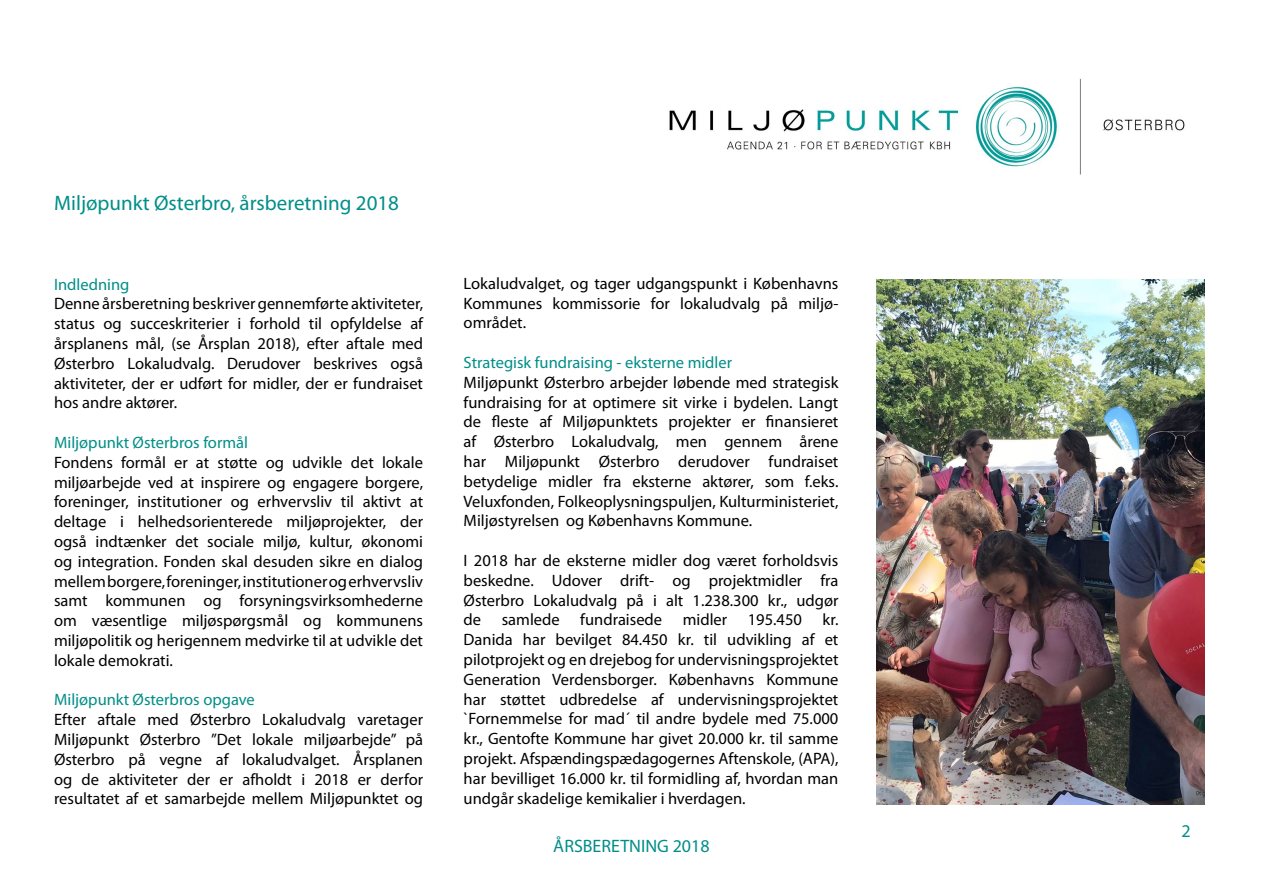
<style>
.page{position:relative;width:1263px;height:893px;background:#fff}
.page>*{position:absolute;margin:0;border:0;box-sizing:border-box;transform-origin:0 0}
.t1{font:21px "Myriad Pro";color:#008e88}
.t2{font:18px "Myriad Pro";color:#008e88}
.t3{font:16.5px/19.8px "Myriad Pro";color:#000;text-align:justify}
.t4{font:16.5px "Myriad Pro";color:#008e88}
</style>
<div class="page">
<img style="left:669px;top:78px;width:516px;height:97px">
<img style="left:877px;top:279px;width:327px;height:526px">
<p class="t1" style="left:54px;top:192px;width:346px">Miljøpunkt Østerbro, årsberetning 2018</p>
<p class="t4" style="left:54px;top:275px;width:77px">Indledning</p>
<p class="t3" style="left:54px;top:294px;width:371px">Denne årsberetning beskriver gennemførte aktiviteter, status og succeskriterier i forhold til opfyldelse af årsplanens mål, (se Årsplan 2018), efter aftale med Østerbro Lokaludvalg. Derudover beskrives også aktiviteter, der er udført for midler, der er fundraiset hos andre aktører.</p>
<p class="t4" style="left:54px;top:433px;width:196px">Miljøpunkt Østerbros formål</p>
<p class="t3" style="left:54px;top:452px;width:371px">Fondens formål er at støtte og udvikle det lokale miljøarbejde ved at inspirere og engagere borgere, foreninger, institutioner og erhvervsliv til aktivt at deltage i helhedsorienterede miljøprojekter, der også indtænker det sociale miljø, kultur, økonomi og integration. Fonden skal desuden sikre en dialog mellem borgere, foreninger, institutioner og erhvervsliv samt kommunen og forsyningsvirksomhederne om væsentlige miljøspørgsmål og kommunens miljøpolitik og herigennem medvirke til at udvikle det lokale demokrati.</p>
<p class="t4" style="left:54px;top:691px;width:202px">Miljøpunkt Østerbros opgave</p>
<p class="t3" style="left:54px;top:710px;width:371px">Efter aftale med Østerbro Lokaludvalg varetager Miljøpunkt Østerbro ”Det lokale miljøarbejde” på Østerbro på vegne af lokaludvalget. Årsplanen og de aktiviteter der er afholdt i 2018 er derfor resultatet af et samarbejde mellem Miljøpunktet og</p>
<p class="t3" style="left:464px;top:273px;width:376px">Lokaludvalget, og tager udgangspunkt i Københavns Kommunes kommissorie for lokaludvalg på miljø&shy;området.</p>
<p class="t4" style="left:464px;top:353px;width:270px">Strategisk fundraising - eksterne midler</p>
<p class="t3" style="left:464px;top:372px;width:376px">Miljøpunkt Østerbro arbejder løbende med strategisk fundraising for at optimere sit virke i bydelen. Langt de fleste af Miljøpunktets projekter er finansieret af Østerbro Lokaludvalg, men gennem årene har Miljøpunkt Østerbro derudover fundraiset betydelige midler fra eksterne aktører, som f.eks.<br>Veluxfonden, Folkeoplysningspuljen, Kulturministeriet, Miljøstyrelsen og Københavns Kommune.</p>
<p class="t3" style="left:464px;top:551px;width:376px">I 2018 har de eksterne midler dog været forholdsvis beskedne. Udover drift- og projektmidler fra Østerbro Lokaludvalg på i alt 1.238.300 kr., udgør de samlede fundraisede midler 195.450 kr.<br>Danida har bevilget 84.450 kr. til udvikling af et pilotprojekt og en drejebog for undervisningsprojektet Generation Verdensborger. Københavns Kommune har støttet udbredelse af undervisningsprojektet `Fornemmelse for mad´ til andre bydele med 75.000 kr., Gentofte Kommune har givet 20.000 kr. til samme projekt. Afspændingspædagogernes Aftenskole, (APA), har bevilliget 16.000 kr. til formidling af, hvordan man undgår skadelige kemikalier i hverdagen.</p>
<p class="t2" style="left:553px;top:837px;width:158px">ÅRSBERETNING 2018</p>
<p class="t2" style="left:1181px;top:821px;width:11px">2</p>
</div>
